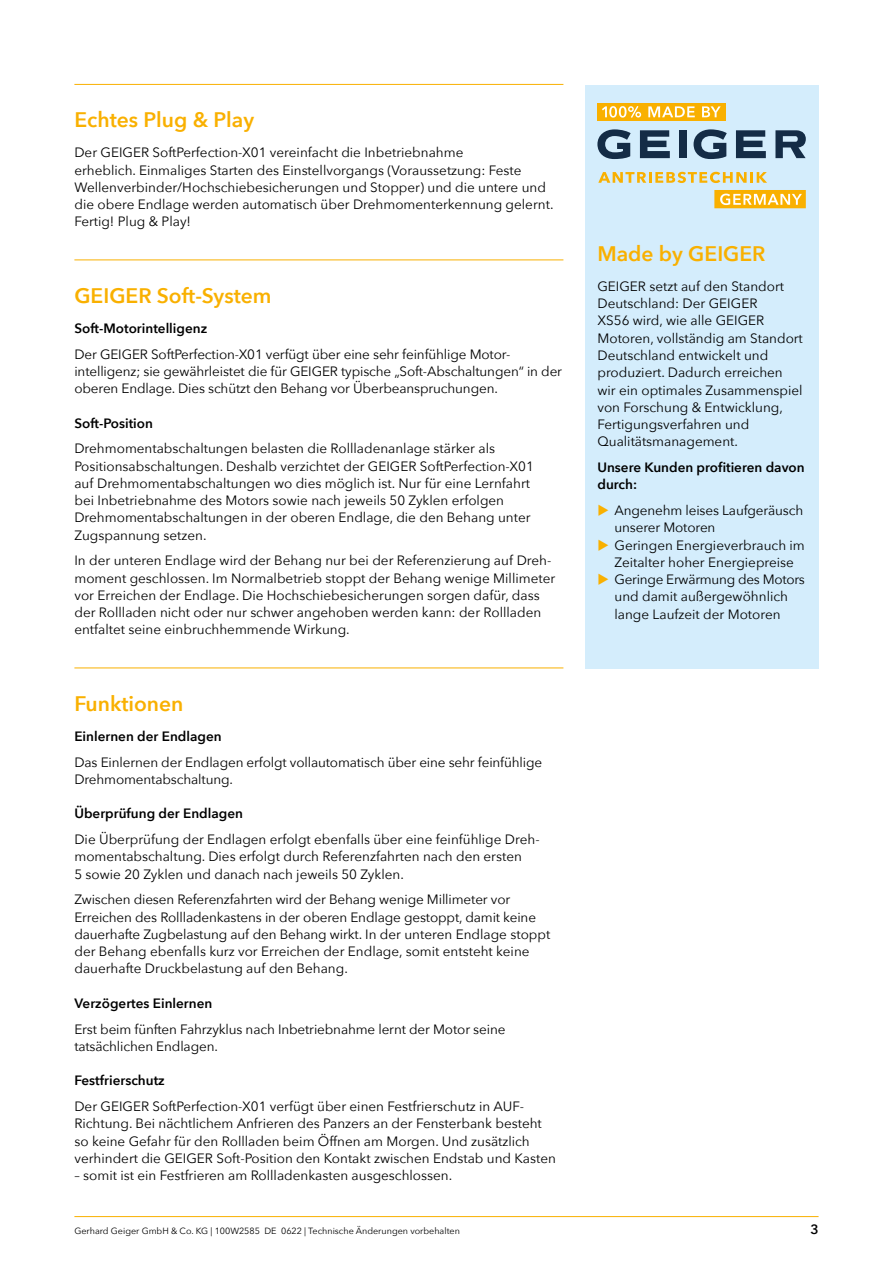
<style>
.page{position:relative;width:893px;height:1263px;background:#fff}
.page>*{position:absolute;margin:0;border:0;box-sizing:border-box;transform-origin:0 0}
.t1{font:600 21px "Avenir Next";color:#f9b000}
.t2{font:13.5px/17.2px "Avenir Next";color:#000}
.t3{font:600 13.5px/17.2px "Avenir Next";color:#000}
.t4{font:9px "Avenir Next";color:#000}
.s1{color:#f9b000}
</style>
<div class="page">
<hr style="left:74px;top:1216px;width:745px;height:1px;background:#f9b000">
<hr style="left:74px;top:84px;width:489px;height:1px;background:#f9b000">
<hr style="left:74px;top:260px;width:489px;height:1px;background:#f9b000">
<hr style="left:74px;top:667px;width:489px;height:1px;background:#f9b000">
<div style="left:585px;top:85px;width:234px;height:584px;background:#d4edfc"></div>
<div style="left:597px;top:104px;width:129px;height:17px;background:#f9b000"></div>
<svg style="left:640px;top:130px;width:30px;height:28px"></svg>
<div style="left:679px;top:130px;width:7px;height:28px;background:#142c46"></div>
<svg style="left:775px;top:130px;width:31px;height:28px"></svg>
<svg style="left:736px;top:130px;width:30px;height:28px"></svg>
<svg style="left:597px;top:129px;width:34px;height:30px"></svg>
<svg style="left:694px;top:129px;width:33px;height:30px"></svg>
<svg style="left:598px;top:172px;width:169px;height:11px"></svg>
<svg style="left:602px;top:106px;width:39px;height:12px"></svg>
<svg style="left:648px;top:106px;width:47px;height:11px"></svg>
<svg style="left:702px;top:106px;width:19px;height:11px"></svg>
<svg style="left:714px;top:190px;width:92px;height:18px;background:#fac23b"></svg>
<h1 class="t1" style="left:74px;top:102px;width:181px">Echtes Plug &amp; Play</h1>
<p class="t2" style="left:74px;top:143px;width:481px">Der GEIGER SoftPerfection-X01 vereinfacht die Inbetriebnahme<br>erheblich. Einmaliges Starten des Einstellvorgangs (Voraussetzung: Feste Wellenverbinder/Hochschiebesicherungen und Stopper) und die untere und die obere Endlage werden automatisch über Drehmomenterkennung gelernt.<br>Fertig! Plug &amp; Play!</p>
<h1 class="t1" style="left:74px;top:277px;width:199px">GEIGER Soft-System</h1>
<p class="t3" style="left:74px;top:319px;width:134px">Soft-Motorintelligenz</p>
<p class="t2" style="left:74px;top:345px;width:489px">Der GEIGER SoftPerfection-X01 verfügt über eine sehr feinfühlige Motor&shy;intelligenz; sie gewährleistet die für GEIGER typische „Soft-Abschaltungen“ in der oberen Endlage. Dies schützt den Behang vor Überbeanspruchungen.</p>
<p class="t3" style="left:74px;top:414px;width:80px">Soft-Position</p>
<p class="t2" style="left:74px;top:439px;width:461px">Drehmomentabschaltungen belasten die Rollladenanlage stärker als Positionsabschaltungen. Deshalb verzichtet der GEIGER SoftPerfection-X01 auf Drehmomentabschaltungen wo dies möglich ist. Nur für eine Lernfahrt bei Inbetriebnahme des Motors sowie nach jeweils 50 Zyklen erfolgen Drehmomentabschaltungen in der oberen Endlage, die den Behang unter Zugspannung setzen.</p>
<p class="t2" style="left:74px;top:551px;width:482px">In der unteren Endlage wird der Behang nur bei der Referenzierung auf Dreh&shy;moment geschlossen. Im Normalbetrieb stoppt der Behang wenige Millimeter vor Erreichen der Endlage. Die Hochschiebesicherungen sorgen dafür, dass der Rollladen nicht oder nur schwer angehoben werden kann: der Rollladen entfaltet seine einbruchhemmende Wirkung.</p>
<h1 class="t1" style="left:74px;top:685px;width:111px">Funktionen</h1>
<p class="t3" style="left:74px;top:727px;width:149px">Einlernen der Endlagen</p>
<p class="t2" style="left:74px;top:753px;width:469px">Das Einlernen der Endlagen erfolgt vollautomatisch über eine sehr feinfühlige<br>Drehmomentabschaltung.</p>
<p class="t3" style="left:74px;top:805px;width:170px">Überprüfung der Endlagen</p>
<p class="t2" style="left:74px;top:830px;width:465px">Die Überprüfung der Endlagen erfolgt ebenfalls über eine feinfühlige Dreh&shy;momentabschaltung. Dies erfolgt durch Referenzfahrten nach den ersten<br>5 sowie 20 Zyklen und danach nach jeweils 50 Zyklen.</p>
<p class="t2" style="left:74px;top:890px;width:477px">Zwischen diesen Referenzfahrten wird der Behang wenige Millimeter vor Erreichen des Rollladenkastens in der oberen Endlage gestoppt, damit keine dauerhafte Zugbelastung auf den Behang wirkt. In der unteren Endlage stoppt der Behang ebenfalls kurz vor Erreichen der Endlage, somit entsteht keine dauerhafte Druckbelastung auf den Behang.</p>
<p class="t3" style="left:74px;top:994px;width:139px">Verzögertes Einlernen</p>
<p class="t2" style="left:74px;top:1020px;width:432px">Erst beim fünften Fahrzyklus nach Inbetriebnahme lernt der Motor seine tatsächlichen Endlagen.</p>
<p class="t3" style="left:74px;top:1072px;width:92px">Festfrierschutz</p>
<p class="t2" style="left:74px;top:1097px;width:483px">Der GEIGER SoftPerfection-X01 verfügt über einen Festfrierschutz in AUF-Richtung. Bei nächtlichem Anfrieren des Panzers an der Fensterbank besteht so keine Gefahr für den Rollladen beim Öffnen am Morgen. Und zusätzlich verhindert die GEIGER Soft-Position den Kontakt zwischen Endstab und Kasten</p>
<p class="t2" style="left:74px;top:1166px;width:379px">– somit ist ein Festfrieren am Rollladenkasten ausgeschlossen.</p>
<h1 class="t1" style="left:597px;top:236px;width:170px">Made by GEIGER</h1>
<p class="t2" style="left:597px;top:277px;width:207px">GEIGER setzt auf den Standort<br>Deutschland: Der GEIGER<br>XS56 wird, wie alle GEIGER<br>Motoren, vollständig am Standort<br>Deutschland entwickelt und produziert. Dadurch erreichen wir ein optimales Zusammenspiel von Forschung &amp; Entwicklung,<br>Fertigungsverfahren und<br>Qualitätsmanagement.</p>
<p class="t3" style="left:597px;top:458px;width:209px">Unsere Kunden profitieren davon durch:</p>
<p class="t2" style="left:614px;top:501px;width:190px;text-indent:-17px"><span class="s1">◆</span> Angenehm leises Laufgeräusch unserer Motoren</p>
<p class="t2" style="left:597px;top:536px;width:209px;text-align:center"><span class="s1">◆</span> Geringen Energieverbrauch im<br>Zeitalter hoher Energiepreise</p>
<p class="t2" style="left:597px;top:570px;width:209px;text-align:center"><span class="s1">◆</span> Geringe Erwärmung des Motors und damit außergewöhnlich lange Laufzeit der Motoren</p>
<p class="t4" style="left:74px;top:1223px;width:387px">Gerhard Geiger GmbH &amp; Co. KG | 100W2585 DE 0622 | Technische Änderungen vorbehalten</p>
<p class="t3" style="left:810px;top:1220px;width:10px">3</p>
</div>
